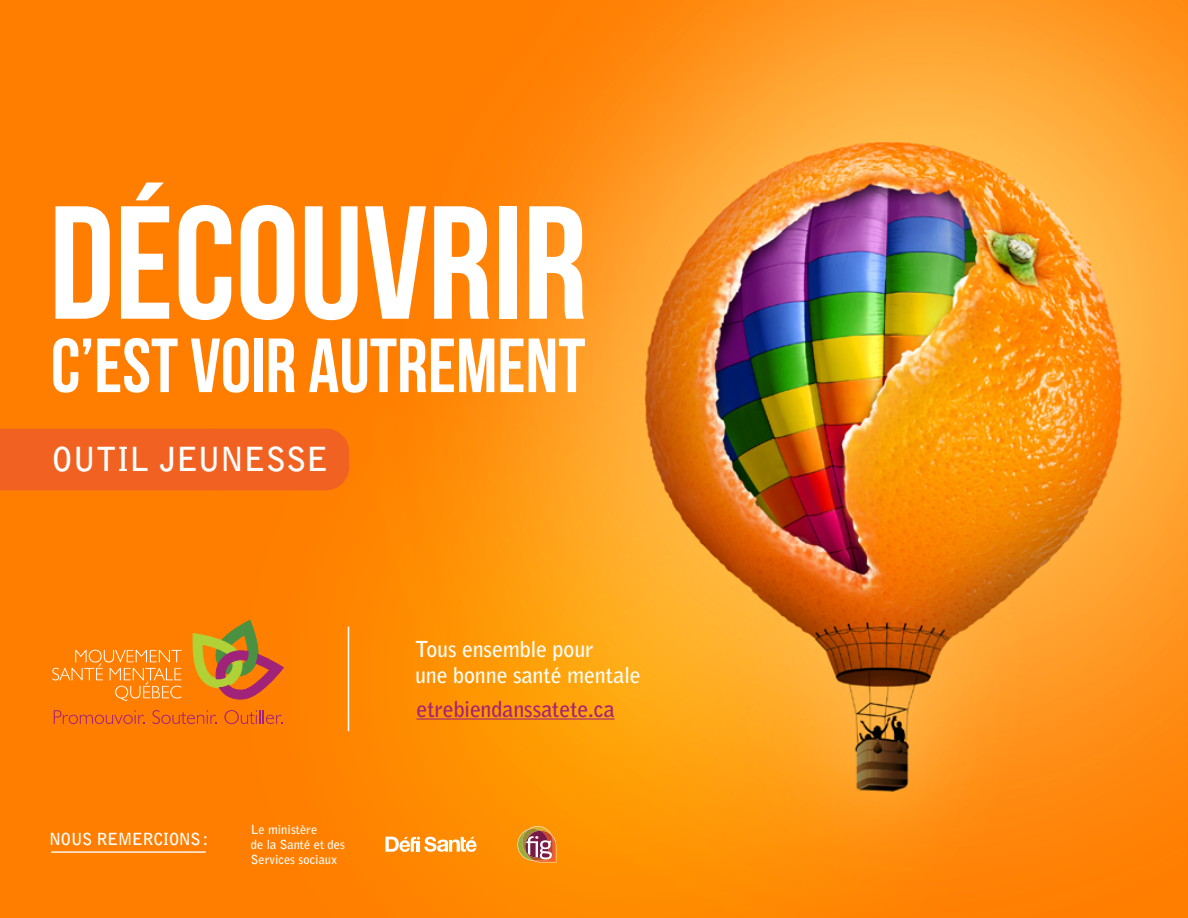
<style>
.page{position:relative;width:1188px;height:918px;background:#fff}
.page>*{position:absolute;margin:0;border:0;box-sizing:border-box;transform-origin:0 0}
.t1{font:700 33px "Bell Gothic Std";letter-spacing:-.005em;color:#fff}
.t2{font:700 21.9px/25.8px "Bell Gothic Std";letter-spacing:-.005em;color:#fff}
.t3{font:700 21.9px "Bell Gothic Std";letter-spacing:-.005em;color:#a12279}
.t4{font:700 16.65px "Bell Gothic Std";letter-spacing:-.025em;color:#fff}
.t5{font:700 12.45px/15px "Bell Gothic Std";color:#fff}
</style>
<div class="page">
<img style="left:0;top:0;width:1188px;height:918px">
<svg style="left:52px;top:650px;width:130px;height:51px"></svg>
<svg style="left:54px;top:710px;width:91px;height:14px"></svg>
<svg style="left:152px;top:710px;width:65px;height:14px"></svg>
<svg style="left:224px;top:710px;width:59px;height:14px"></svg>
<svg style="left:193px;top:620px;width:91px;height:79px"></svg>
<hr style="left:51px;top:851px;width:155px;height:2px;background:#fff">
<svg style="left:385px;top:837px;width:92px;height:15px"></svg>
<hr style="left:348px;top:627px;width:1px;height:104px;background:#fff">
<svg style="left:55px;top:206px;width:55px;height:113px"></svg>
<svg style="left:121px;top:183px;width:48px;height:136px"></svg>
<svg style="left:179px;top:205px;width:52px;height:115px"></svg>
<svg style="left:241px;top:205px;width:53px;height:115px"></svg>
<svg style="left:305px;top:206px;width:53px;height:114px"></svg>
<svg style="left:365px;top:206px;width:61px;height:113px"></svg>
<svg style="left:434px;top:206px;width:55px;height:113px"></svg>
<div style="left:499px;top:206px;width:17px;height:113px;background:#fff"></div>
<svg style="left:529px;top:206px;width:55px;height:113px"></svg>
<svg style="left:53px;top:338px;width:38px;height:55px"></svg>
<svg style="left:97px;top:338px;width:81px;height:55px"></svg>
<svg style="left:191px;top:338px;width:58px;height:55px"></svg>
<div style="left:254px;top:339px;width:9px;height:53px;background:#fff"></div>
<svg style="left:269px;top:339px;width:26px;height:53px"></svg>
<svg style="left:309px;top:339px;width:185px;height:54px"></svg>
<svg style="left:500px;top:339px;width:23px;height:53px"></svg>
<svg style="left:529px;top:339px;width:56px;height:53px"></svg>
<hr style="left:417px;top:718px;width:198px;height:2px;background:#a12279">
<div style="left:0;top:429px;width:349px;height:61px;background:#f16122"></div>
<svg style="left:517px;top:826px;width:39px;height:36px"></svg>
<h1 class="t1" style="left:52px;top:439px;width:277px">OUTIL JEUNESSE</h1>
<h3 class="t4" style="left:49px;top:829px;width:161px">NOUS REMERCIONS:</h3>
<p class="t5" style="left:251px;top:822px;width:96px">Le ministère<br>de la Santé et des<br>Services sociaux</p>
<h2 class="t2" style="left:415px;top:637px;width:227px">Tous ensemble pour<br>une bonne santé mentale</h2>
<h2 class="t3" style="left:417px;top:696px;width:200px">etrebiendanssatete.ca</h2>
</div>
